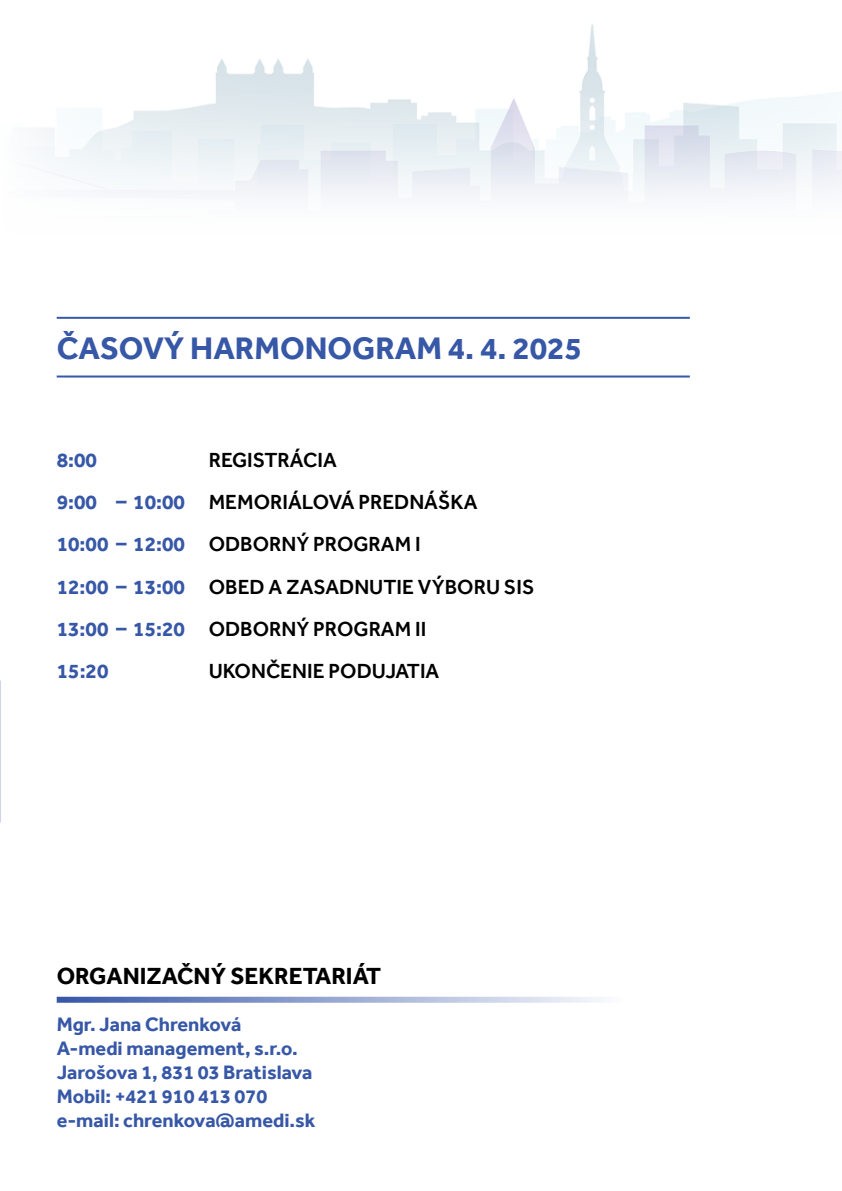
<style>
.page{position:relative;width:842px;height:1191px;background:#fff}
.page>*{position:absolute;margin:0;border:0;box-sizing:border-box;transform-origin:0 0}
.t1{font:700 32px "Effra";color:#3757a7}
.t2{font:700 24px "Effra";color:#000}
.t3{font:500 21px/42.2px "Effra";color:#000}
.t4{font:700 21px "Effra";color:#3757a7}
.t5{font:700 20px/24px "Effra";color:#3757a7}
.s1{font-weight:700;color:#3757a7}
</style>
<div class="page">
<img style="left:38px;top:24px;width:804px;height:174px">
<hr style="left:57px;top:317px;width:633px;height:2px;background:#3757a7">
<hr style="left:57px;top:375px;width:633px;height:2px;background:#3757a7">
<svg style="left:57px;top:996px;width:543px;height:6px;background:#a2b1d5"></svg>
<h1 class="t1" style="left:57px;top:329px;width:527px">ČASOVÝ HARMONOGRAM 4. 4. 2025</h1>
<p class="t3" style="left:57px;top:438px;width:479px;text-indent:152px">REGISTRÁCIA<br><span class="s1">9:00 – 10:00</span> MEMORIÁLOVÁ PREDNÁŠKA<br><span class="s1">10:00 – 12:00</span> ODBORNÝ PROGRAM I<br><span class="s1">12:00 – 13:00</span> OBED A ZASADNUTIE VÝBORU SIS<br><span class="s1">13:00 – 15:20</span> ODBORNÝ PROGRAM II<br><span class="s1">15:20</span></p>
<p class="t4" style="left:57px;top:447px;width:42px">8:00</p>
<p class="t3" style="left:209px;top:649px;width:232px">UKONČENIE PODUJATIA</p>
<p class="t2" style="left:57px;top:961px;width:326px">ORGANIZAČNÝ SEKRETARIÁT</p>
<p class="t5" style="left:57px;top:1011px;width:260px">Mgr. Jana Chrenková<br>A-medi management, s.r.o.<br>Jarošova 1, 831 03 Bratislava<br>Mobil: +421 910 413 070 e-mail: chrenkova@amedi.sk</p>
</div>
